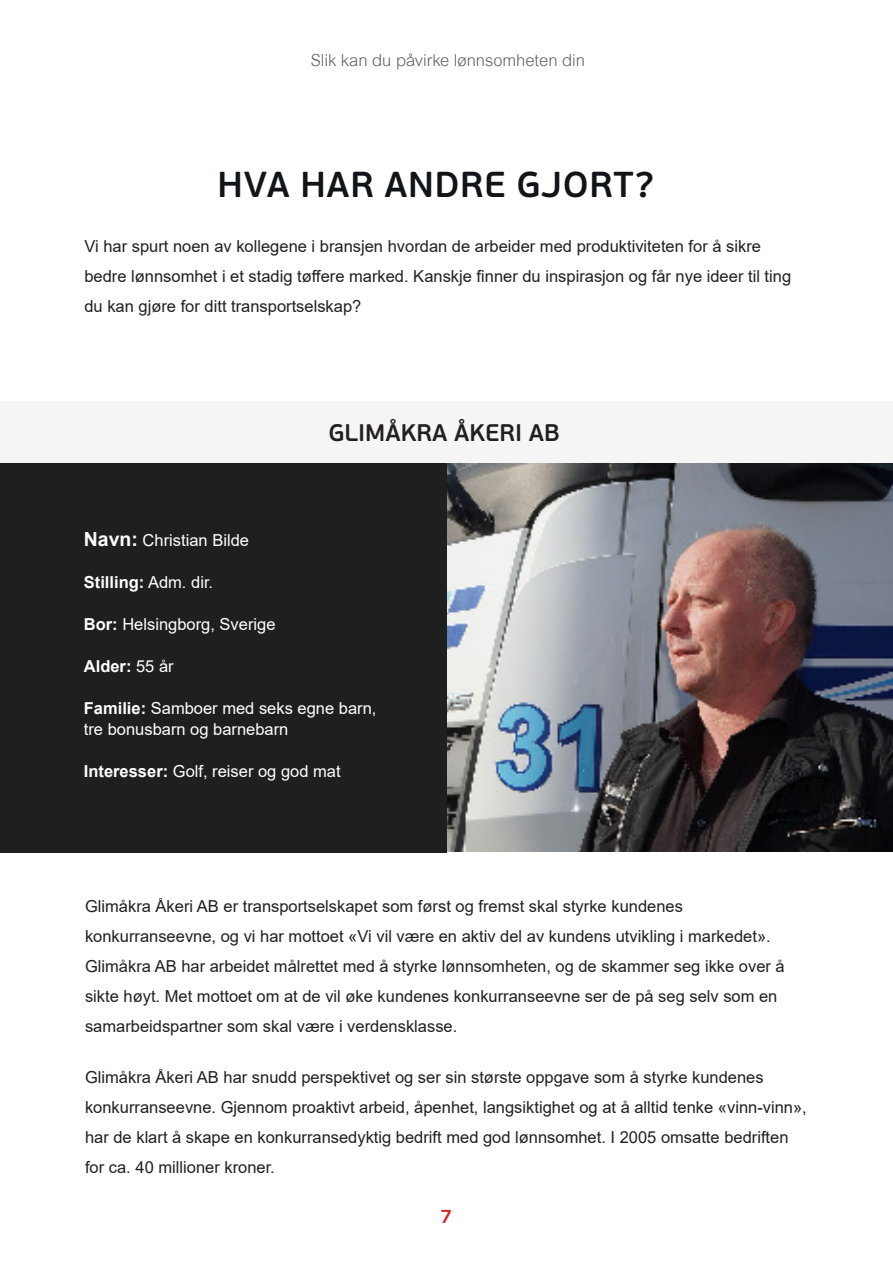
<style>
.page{position:relative;width:893px;height:1263px;background:#fff}
.page>*{position:absolute;margin:0;border:0;box-sizing:border-box;transform-origin:0 0}
.Sub_Heading{font:600 36px "PF Beau Sans Pro";letter-spacing:.02em;color:#111418}
.Country{font:600 24px "PF Beau Sans Pro";color:#231f20}
.t1{font:600 19.5px "PF Beau Sans Pro";color:#d1232a}
.Text{font:16.5px/30px "Arial";color:#231f20}
.Text_White{font:16.5px/21px "Arial";color:#fff}
.t2{font:300 16.5px "Arial MT Std";color:#5d6161}
.Text_White-2{font:700 16.5px "Arial";color:#fff}
.s1{font-weight:700;font-size:19.5px}
.s2{font-weight:400}
.s3{font-weight:700}
</style>
<div class="page">
<img style="left:446px;top:463px;width:447px;height:388px">
<div style="left:0;top:463px;width:446px;height:389px;background:#1f1f1f"></div>
<div style="left:0;top:401px;width:893px;height:62px;background:#f5f5f5"></div>
<p class="t2" style="left:311px;top:51px;width:276px">Slik kan du påvirke lønnsomheten din</p>
<p class="Sub_Heading" style="left:218px;top:163px;width:438px">HVA HAR ANDRE GJORT?</p>
<p class="Text" style="left:84px;top:231px;width:708px">Vi har spurt noen av kollegene i bransjen hvordan de arbeider med produktiviteten for å sikre bedre lønnsomhet i et stadig tøffere marked. Kanskje finner du inspirasjon og får nye ideer til ting du kan gjøre for ditt transportselskap?</p>
<p class="Country" style="left:329px;top:418px;width:233px">GLIMÅKRA ÅKERI AB</p>
<p class="Text_White" style="left:84px;top:529px;width:167px"><span class="s1">Navn:</span> Christian Bilde</p>
<p class="Text_White-2" style="left:84px;top:570px;width:131px">Stilling: <span class="s2">Adm. dir.</span></p>
<p class="Text_White" style="left:84px;top:613px;width:193px"><span class="s3">Bor:</span> Helsingborg, Sverige</p>
<p class="Text_White-2" style="left:84px;top:654px;width:91px">Alder: <span class="s2">55 år</span></p>
<p class="Text_White" style="left:84px;top:697px;width:294px"><span class="s3">Familie:</span> Samboer med seks egne barn, tre bonusbarn og barnebarn</p>
<p class="Text_White" style="left:84px;top:760px;width:258px"><span class="s3">Interesser:</span> Golf, reiser og god mat</p>
<p class="Text" style="left:85px;top:891px;width:701px">Glimåkra Åkeri AB er transportselskapet som først og fremst skal styrke kundenes konkurranseevne, og vi har mottoet «Vi vil være en aktiv del av kundens utvikling i markedet».<br>Glimåkra AB har arbeidet målrettet med å styrke lønnsomheten, og de skammer seg ikke over å sikte høyt. Met mottoet om at de vil øke kundenes konkurranseevne ser de på seg selv som en samarbeidspartner som skal være i verdensklasse.</p>
<p class="Text" style="left:85px;top:1062px;width:723px">Glimåkra Åkeri AB har snudd perspektivet og ser sin største oppgave som å styrke kundenes konkurranseevne. Gjennom proaktivt arbeid, åpenhet, langsiktighet og at å alltid tenke «vinn-vinn», har de klart å skape en konkurransedyktig bedrift med god lønnsomhet. I 2005 omsatte bedriften for ca. 40 millioner kroner.</p>
<p class="t1" style="left:440px;top:1205px;width:14px">7</p>
</div>
